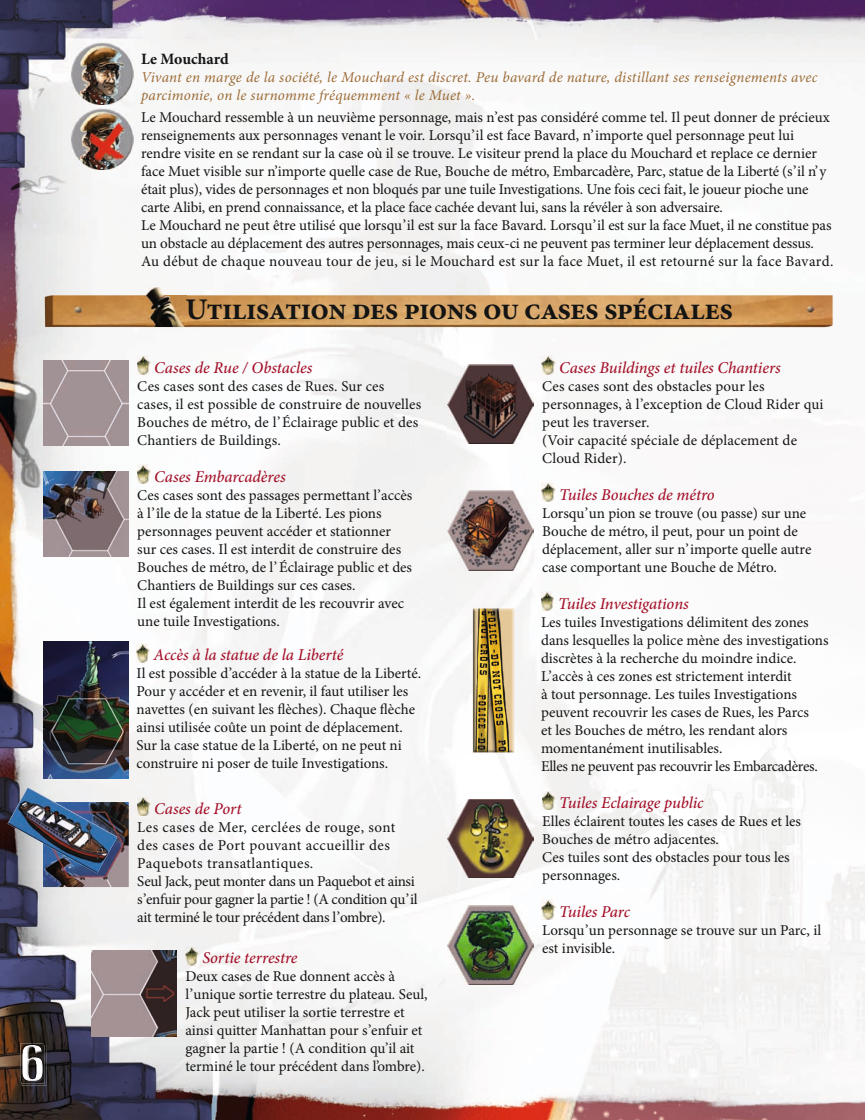
<style>
.page{position:relative;width:865px;height:1120px;background:#fff}
.page>*{position:absolute;margin:0;border:0;box-sizing:border-box;transform-origin:0 0}
.t1{font:700 30px "Minion Pro";letter-spacing:-.02em;color:#131413}
.t2{font:italic 500 16.5px "Minion Pro";letter-spacing:-.005em;color:#a31029}
.t3{font:700 15.75px "Minion Pro";color:#131413}
.t4{font:15px/18px "Minion Pro";color:#131413}
.t5{font:italic 15px/18px "Minion Pro";letter-spacing:.015em;color:#9c6b36}
</style>
<div class="page">
<img style="left:0;top:0;width:305px;height:1119px">
<img style="left:305px;top:0;width:305px;height:295px">
<img style="left:610px;top:0;width:254px;height:1119px">
<img style="left:305px;top:327px;width:152px;height:792px">
<img style="left:457px;top:327px;width:154px;height:46px">
<img style="left:509px;top:373px;width:102px;height:746px">
<img style="left:457px;top:443px;width:52px;height:335px">
<img style="left:457px;top:877px;width:52px;height:23px">
<img style="left:457px;top:984px;width:52px;height:135px">
<img style="left:22px;top:1044px;width:25px;height:41px">
<img style="left:22px;top:1044px;width:23px;height:39px">
<img style="left:20px;top:1043px;width:23px;height:37px">
<img style="left:21px;top:1044px;width:1px;height:36px">
<img style="left:22px;top:1044px;width:21px;height:37px">
<img style="left:71px;top:108px;width:62px;height:62px">
<img style="left:71px;top:43px;width:62px;height:61px">
<img style="left:45px;top:295px;width:787px;height:32px">
<img style="left:146px;top:287px;width:40px;height:39px">
<img style="left:43px;top:360px;width:86px;height:85px">
<img style="left:137px;top:356px;width:13px;height:18px">
<img style="left:43px;top:471px;width:86px;height:85px">
<img style="left:137px;top:465px;width:13px;height:18px">
<img style="left:43px;top:641px;width:85px;height:137px">
<img style="left:136px;top:643px;width:13px;height:19px">
<img style="left:43px;top:801px;width:86px;height:85px">
<img style="left:137px;top:797px;width:13px;height:18px">
<img style="left:91px;top:950px;width:86px;height:85px">
<img style="left:185px;top:946px;width:13px;height:18px">
<img style="left:447px;top:364px;width:86px;height:79px">
<img style="left:541px;top:355px;width:14px;height:20px">
<img style="left:447px;top:490px;width:86px;height:80px">
<img style="left:541px;top:482px;width:14px;height:20px">
<img style="left:458px;top:602px;width:70px;height:152px">
<img style="left:540px;top:592px;width:13px;height:18px">
<img style="left:447px;top:798px;width:86px;height:79px">
<img style="left:542px;top:791px;width:12px;height:18px">
<img style="left:447px;top:905px;width:86px;height:79px">
<img style="left:541px;top:899px;width:14px;height:19px">
<img style="left:8px;top:787px;width:46px;height:56px">
<img style="left:43px;top:801px;width:74px;height:72px">
<p class="t3" style="left:141px;top:48px;width:89px">Le Mouchard</p>
<p class="t5" style="left:141px;top:68px;width:677px">Vivant en marge de la société, le Mouchard est discret. Peu bavard de nature, distillant ses renseignements avec parcimonie, on le surnomme fréquemment « le Muet ».</p>
<p class="t4" style="left:141px;top:108px;width:693px">Le Mouchard ressemble à un neuvième personnage, mais n’est pas considéré comme tel. Il peut donner de précieux renseignements aux personnages venant le voir. Lorsqu’il est face Bavard, n’importe quel personnage peut lui rendre visite en se rendant sur la case où il se trouve. Le visiteur prend la place du Mouchard et replace ce dernier face Muet visible sur n’importe quelle case de Rue, Bouche de métro, Embarcadère, Parc, statue de la Liberté (s’il n’y était plus), vides de personnages et non bloqués par une tuile Investigations. Une fois ceci fait, le joueur pioche une carte Alibi, en prend connaissance, et la place face cachée devant lui, sans la révéler à son adversaire.<br>Le Mouchard ne peut être utilisé que lorsqu’il est sur la face Bavard. Lorsqu’il est sur la face Muet, il ne constitue pas un obstacle au déplacement des autres personnages, mais ceux-ci ne peuvent pas terminer leur déplacement dessus.<br>Au début de chaque nouveau tour de jeu, si le Mouchard est sur la face Muet, il est retourné sur la face Bavard.</p>
<h1 class="t1" style="left:185px;top:288px;width:548px">Utilisation des pions ou cases spéciales</h1>
<p class="t2" style="left:154px;top:356px;width:159px">Cases de Rue / Obstacles</p>
<p class="t4" style="left:137px;top:377px;width:285px">Ces cases sont des cases de Rues. Sur ces cases, il est possible de construire de nouvelles Bouches de métro, de l’Éclairage public et des Chantiers de Buildings.</p>
<p class="t2" style="left:154px;top:465px;width:133px">Cases Embarcadères</p>
<p class="t4" style="left:137px;top:486px;width:276px">Ces cases sont des passages permettant l’accès à l’île de la statue de la Liberté. Les pions personnages peuvent accéder et stationner sur ces cases. Il est interdit de construire des Bouches de métro, de l’ Éclairage public et des Chantiers de Buildings sur ces cases.<br>Il est également interdit de les recouvrir avec une tuile Investigations.</p>
<p class="t2" style="left:153px;top:643px;width:191px">Accès à la statue de la Liberté</p>
<p class="t4" style="left:136px;top:664px;width:286px">Il est possible d’accéder à la statue de la Liberté.<br>Pour y accéder et en revenir, il faut utiliser les navettes (en suivant les flèches). Chaque flèche ainsi utilisée coûte un point de déplacement.<br>Sur la case statue de la Liberté, on ne peut ni construire ni poser de tuile Investigations.</p>
<p class="t2" style="left:154px;top:797px;width:89px">Cases de Port</p>
<p class="t4" style="left:137px;top:817px;width:282px">Les cases de Mer, cerclées de rouge, sont des cases de Port pouvant accueillir des Paquebots transatlantiques.<br>Seul Jack, peut monter dans un Paquebot et ainsi s’enfuir pour gagner la partie ! (A condition qu’il ait terminé le tour précédent dans l’ombre).</p>
<p class="t2" style="left:202px;top:946px;width:97px">Sortie terrestre</p>
<p class="t4" style="left:185px;top:967px;width:244px">Deux cases de Rue donnent accès à l’unique sortie terrestre du plateau. Seul, Jack peut utiliser la sortie terrestre et ainsi quitter Manhattan pour s’enfuir et gagner la partie ! (A condition qu’il ait terminé le tour précédent dans l’ombre).</p>
<p class="t2" style="left:559px;top:356px;width:223px">Cases Buildings et tuiles Chantiers</p>
<p class="t4" style="left:542px;top:377px;width:283px">Ces cases sont des obstacles pour les personnages, à l’exception de Cloud Rider qui peut les traverser.<br>(Voir capacité spéciale de déplacement de<br>Cloud Rider).</p>
<p class="t2" style="left:559px;top:483px;width:157px">Tuiles Bouches de métro</p>
<p class="t4" style="left:542px;top:504px;width:270px">Lorsqu’un pion se trouve (ou passe) sur une Bouche de métro, il peut, pour un point de déplacement, aller sur n’importe quelle autre case comportant une Bouche de Métro.</p>
<p class="t2" style="left:557px;top:592px;width:132px">Tuiles Investigations</p>
<p class="t4" style="left:540px;top:612px;width:289px">Les tuiles Investigations délimitent des zones dans lesquelles la police mène des investigations discrètes à la recherche du moindre indice.<br>L’accès à ces zones est strictement interdit<br>à tout personnage. Les tuiles Investigations peuvent recouvrir les cases de Rues, les Parcs<br>et les Bouches de métro, les rendant alors momentanément inutilisables.<br>Elles ne peuvent pas recouvrir les Embarcadères.</p>
<p class="t2" style="left:559px;top:791px;width:146px">Tuiles Eclairage public</p>
<p class="t4" style="left:542px;top:811px;width:260px">Elles éclairent toutes les cases de Rues et les Bouches de métro adjacentes.<br>Ces tuiles sont des obstacles pour tous les personnages.</p>
<p class="t2" style="left:559px;top:900px;width:72px">Tuiles Parc</p>
<p class="t4" style="left:542px;top:920px;width:280px">Lorsqu’un personnage se trouve sur un Parc, il est invisible.</p>
</div>
